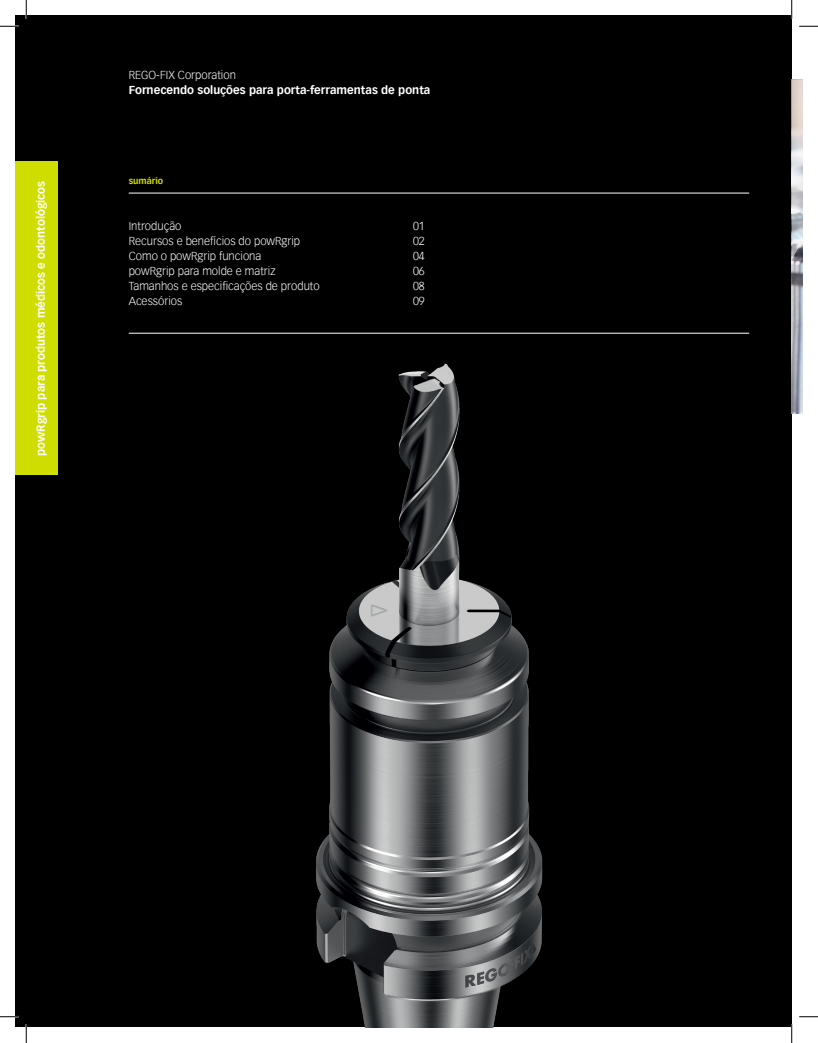
<style>
.page{position:relative;width:818px;height:1043px;background:#fff}
.page>*{position:absolute;margin:0;border:0;box-sizing:border-box;transform-origin:0 0}
.Copy_9{font:300 11.25px "Vectora Com";color:#fff}
.Copy_9-2{font:700 11.25px "Vectora Com";color:#fff}
.Copy_9-3{font:700 8.75px "Vectora Com";color:#cfde00}
</style>
<div class="page">
<div style="left:16px;top:16px;width:775px;height:1011px;background:#000"></div>
<hr style="left:129px;top:333px;width:620px;height:1px;background:#fff">
<hr style="left:129px;top:193px;width:620px;height:1px;background:#fff">
<img style="left:791px;top:259px;width:11px;height:155px">
<svg style="left:791px;top:79px;width:11px;height:180px;background:#cecbcc"></svg>
<img style="left:316px;top:363px;width:227px;height:664px">
<div style="left:16px;top:162px;width:42px;height:313px;background:#cfde00"></div>
<svg style="left:0;top:25px;width:19px;height:2px"></svg>
<svg style="left:799px;top:25px;width:19px;height:2px"></svg>
<svg style="left:0;top:1015px;width:19px;height:2px"></svg>
<svg style="left:799px;top:1016px;width:19px;height:1px"></svg>
<svg style="left:25px;top:0;width:2px;height:19px"></svg>
<svg style="left:25px;top:1024px;width:2px;height:18px"></svg>
<svg style="left:790px;top:0;width:2px;height:19px"></svg>
<svg style="left:790px;top:1024px;width:2px;height:18px"></svg>
<p class="Copy_9-2" style="left:34px;top:456px;width:276px;rotate:-90deg">powRgrip para produtos médicos e odontológicos</p>
<p class="Copy_9" style="left:129px;top:69px;width:109px">REGO-FIX Corporation</p>
<p class="Copy_9-2" style="left:129px;top:84px;width:303px">Fornecendo soluções para porta-ferramentas de ponta</p>
<p class="Copy_9-3" style="left:129px;top:176px;width:36px">sumário</p>
<p class="Copy_9" style="left:129px;top:219px;width:54px">Introdução</p>
<p class="Copy_9" style="left:413px;top:219px;width:13px">01</p>
<p class="Copy_9" style="left:129px;top:234px;width:173px">Recursos e benefícios do powRgrip</p>
<p class="Copy_9" style="left:413px;top:234px;width:13px">02</p>
<p class="Copy_9" style="left:129px;top:249px;width:134px">Como o powRgrip funciona</p>
<p class="Copy_9" style="left:413px;top:249px;width:13px">04</p>
<p class="Copy_9" style="left:129px;top:264px;width:148px">powRgrip para molde e matriz</p>
<p class="Copy_9" style="left:413px;top:264px;width:13px">06</p>
<p class="Copy_9" style="left:129px;top:279px;width:192px">Tamanhos e especificações de produto</p>
<p class="Copy_9" style="left:413px;top:279px;width:13px">08</p>
<p class="Copy_9" style="left:129px;top:294px;width:55px">Acessórios</p>
<p class="Copy_9" style="left:413px;top:294px;width:13px">09</p>
</div>
